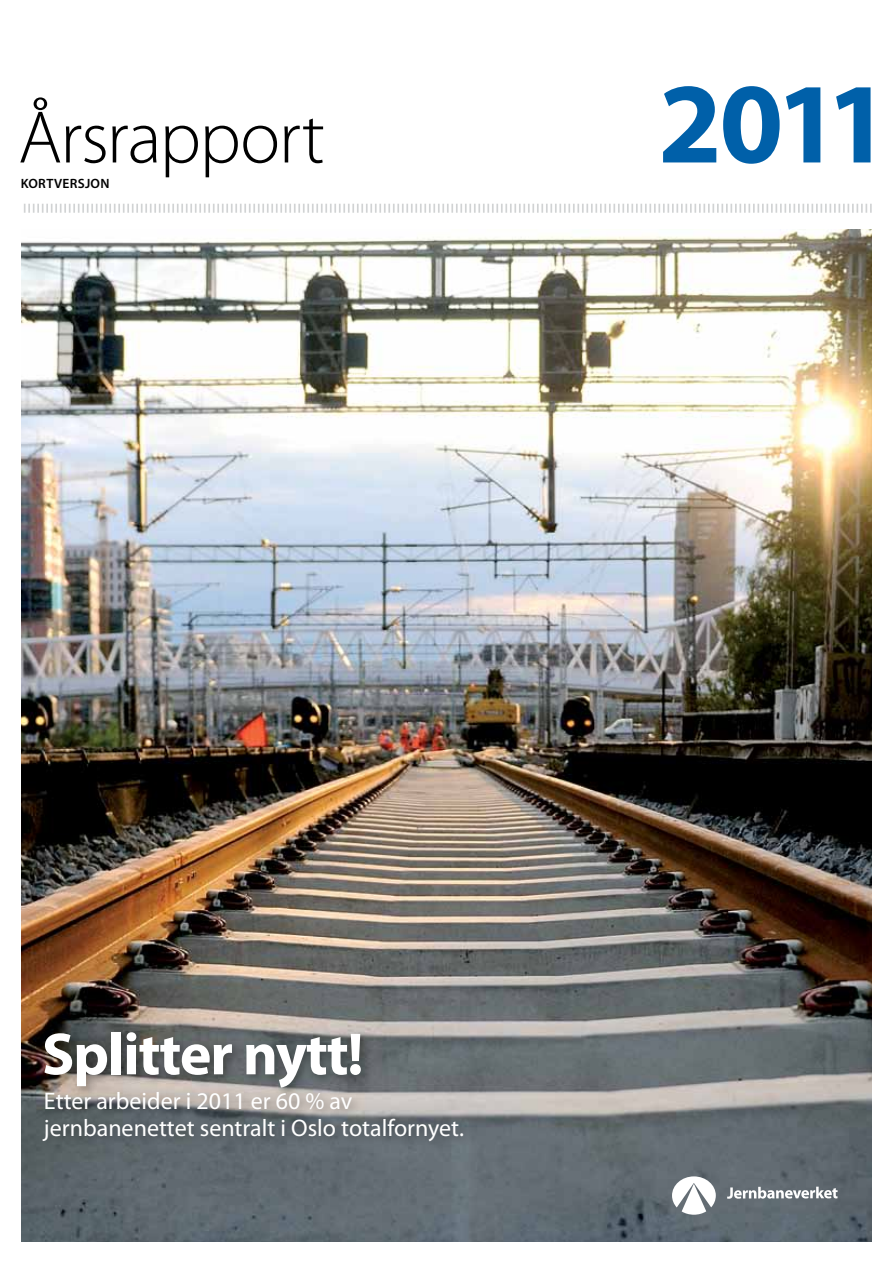
<style>
.page{position:relative;width:893px;height:1263px;background:#fff}
.page>*{position:absolute;margin:0;border:0;box-sizing:border-box;transform-origin:0 0}
.t1{font:700 115.5px "Myriad Pro";color:#0060a9}
.t2{font:300 75px "Myriad Pro";letter-spacing:-.02em;color:#000}
.t3{font:700 60px "Myriad Pro";color:#fff}
.t4{font:24px/27px "Myriad Pro";color:#fff}
.t5{font:600 13.5px "Myriad Pro";letter-spacing:.02em;color:#000}
</style>
<div class="page">
<svg style="left:24px;top:204px;width:848px;height:9px"></svg>
<img style="left:21px;top:230px;width:851px;height:1012px">
<div style="left:39px;top:1026px;width:333px;height:74px;background:#000;opacity:.35"></div>
<div style="left:38px;top:1086px;width:436px;height:66px;background:#000;opacity:.35"></div>
<svg style="left:727px;top:1187px;width:111px;height:12px"></svg>
<svg style="left:672px;top:1176px;width:44px;height:39px"></svg>
<h2 class="t2" style="left:18px;top:92px;width:308px">Årsrapport</h2>
<p class="t5" style="left:21px;top:174px;width:90px">KORTVERSJON</p>
<h1 class="t1" style="left:658px;top:48px;width:234px">2011</h1>
<h3 class="t3" style="left:42px;top:1015px;width:323px">SPLITTER NYTT!</h3>
<p class="t4" style="left:44px;top:1087px;width:422px">Etter arbeider i 2011 er 60 % av jernbanenettet sentralt i Oslo totalfornyet.</p>
</div>
